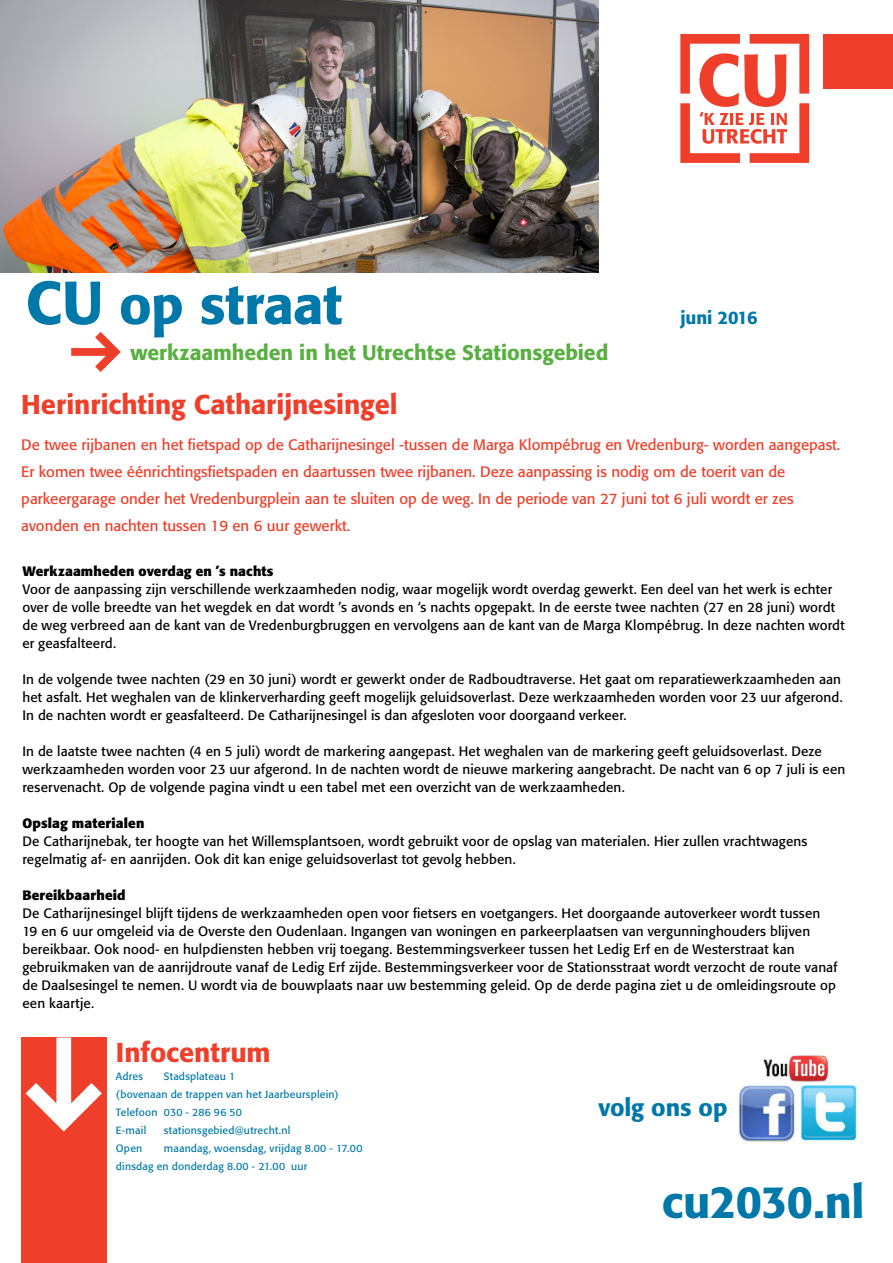
<style>
.page{position:relative;width:893px;height:1263px;background:#fff}
.page>*{position:absolute;margin:0;border:0;box-sizing:border-box;transform-origin:0 0}
.t1{font:500 54px "Formata BQ";letter-spacing:-.005em;color:#0078a9}
.t2{font:500 45px "Formata BQ";letter-spacing:-.01em;color:#0078a9}
.Intro{font:500 27px "Formata BQ";letter-spacing:-.005em;color:#ef3e29}
.Kop1{font:500 27px "Formata BQ";color:#ef3e29}
.t3{font:500 24px "Formata BQ";letter-spacing:-.005em;color:#0078a9}
.t4{font:500 21px "Formata BQ";color:#59af41}
.t5{font:500 18px "Formata BQ";letter-spacing:-.01em;color:#0078a9}
.Intro-2{font:15px/27px "Formata BQ";color:#ef3e29}
.Platte_Tekst{font:13.5px/18px "Formata BQ";letter-spacing:.01em;color:#000}
.Platte_Tekst-2{font:700 13.5px "Formata BQ";letter-spacing:.01em;color:#000}
.Platte_Tekst_kleiner{font:10.5px/18px "Formata BQ";letter-spacing:.02em;color:#0078a9}
.s1{font-size:60px}
</style>
<div class="page">
<svg style="left:680px;top:34px;width:129px;height:129px"></svg>
<img style="left:0;top:0;width:598px;height:272px">
<div style="left:823px;top:34px;width:70px;height:55px;background:#ef3e29"></div>
<div style="left:21px;top:1037px;width:85px;height:226px;background:#ef3e29"></div>
<svg style="left:26px;top:1037px;width:76px;height:94px"></svg>
<svg style="left:71px;top:332px;width:50px;height:40px"></svg>
<img style="left:739px;top:1055px;width:118px;height:88px">
<p class="t1" style="left:26px;top:272px;width:318px"><span class="s1">CU</span> op straat</p>
<p class="t4" style="left:130px;top:340px;width:480px">werkzaamheden in het Utrechtse Stationsgebied</p>
<p class="t5" style="left:680px;top:307px;width:79px">juni 2016</p>
<p class="Intro" style="left:21px;top:388px;width:378px">Herinrichting Catharijnesingel</p>
<p class="Intro-2" style="left:21px;top:431px;width:821px">De twee rijbanen en het fietspad op de Catharijnesingel -tussen de Marga Klompébrug en Vredenburg- worden aangepast.<br>Er komen twee éénrichtingsfietspaden en daartussen twee rijbanen. Deze aanpassing is nodig om de toerit van de</p>
<p class="Intro-2" style="left:21px;top:485px;width:774px">parkeergarage onder het Vredenburgplein aan te sluiten op de weg. In de periode van 27 juni tot 6 juli wordt er zes avonden en nachten tussen 19 en 6 uur gewerkt.</p>
<p class="Platte_Tekst-2" style="left:22px;top:563px;width:253px">Werkzaamheden overdag en ’s nachts</p>
<p class="Platte_Tekst" style="left:22px;top:580px;width:824px">Voor de aanpassing zijn verschillende werkzaamheden nodig, waar mogelijk wordt overdag gewerkt. Een deel van het werk is echter over de volle breedte van het wegdek en dat wordt ’s avonds en ‘s nachts opgepakt. In de eerste twee nachten (27 en 28 juni) wordt de weg verbreed aan de kant van de Vredenburgbruggen en vervolgens aan de kant van de Marga Klompébrug. In deze nachten wordt er geasfalteerd.</p>
<p class="Platte_Tekst" style="left:22px;top:670px;width:822px">In de volgende twee nachten (29 en 30 juni) wordt er gewerkt onder de Radboudtraverse. Het gaat om reparatiewerkzaamheden aan het asfalt. Het weghalen van de klinkerverharding geeft mogelijk geluidsoverlast. Deze werkzaamheden worden voor 23 uur afgerond.<br>In de nachten wordt er geasfalteerd. De Catharijnesingel is dan afgesloten voor doorgaand verkeer.</p>
<p class="Platte_Tekst" style="left:22px;top:742px;width:824px">In de laatste twee nachten (4 en 5 juli) wordt de markering aangepast. Het weghalen van de markering geeft geluidsoverlast. Deze werkzaamheden worden voor 23 uur afgerond. In de nachten wordt de nieuwe markering aangebracht. De nacht van 6 op 7 juli is een reservenacht. Op de volgende pagina vindt u een tabel met een overzicht van de werkzaamheden.</p>
<p class="Platte_Tekst-2" style="left:22px;top:815px;width:124px">Opslag materialen</p>
<p class="Platte_Tekst" style="left:22px;top:832px;width:787px">De Catharijnebak, ter hoogte van het Willemsplantsoen, wordt gebruikt voor de opslag van materialen. Hier zullen vrachtwagens</p>
<p class="Platte_Tekst" style="left:22px;top:850px;width:495px">regelmatig af- en aanrijden. Ook dit kan enige geluidsoverlast tot gevolg hebben.</p>
<p class="Platte_Tekst-2" style="left:22px;top:887px;width:105px">Bereikbaarheid</p>
<p class="Platte_Tekst" style="left:22px;top:904px;width:799px">De Catharijnesingel blijft tijdens de werkzaamheden open voor fietsers en voetgangers. Het doorgaande autoverkeer wordt tussen</p>
<p class="Platte_Tekst" style="left:22px;top:922px;width:789px">19 en 6 uur omgeleid via de Overste den Oudenlaan. Ingangen van woningen en parkeerplaatsen van vergunninghouders blijven</p>
<p class="Platte_Tekst" style="left:22px;top:940px;width:774px">bereikbaar. Ook nood- en hulpdiensten hebben vrij toegang. Bestemmingsverkeer tussen het Ledig Erf en de Westerstraat kan</p>
<p class="Platte_Tekst" style="left:22px;top:958px;width:817px;text-align:justify">gebruikmaken van de aanrijdroute vanaf de Ledig Erf zijde. Bestemmingsverkeer voor de Stationsstraat wordt verzocht de route vanaf de Daalsesingel te nemen. U wordt via de bouwplaats naar uw bestemming geleid. Op de derde pagina ziet u de omleidingsroute op een kaartje.</p>
<p class="Kop1" style="left:116px;top:1036px;width:156px">Infocentrum</p>
<p class="Platte_Tekst_kleiner" style="left:116px;top:1067px;width:224px;text-indent:48px">Stadsplateau 1<br>(bovenaan de trappen van het Jaarbeursplein)</p>
<p class="Platte_Tekst_kleiner" style="left:116px;top:1103px;width:128px">Telefoon 030 - 286 96 50</p>
<p class="Platte_Tekst_kleiner" style="left:116px;top:1121px;width:32px">E-mail</p>
<p class="Platte_Tekst_kleiner" style="left:164px;top:1121px;width:128px">stationsgebied@utrecht.nl</p>
<p class="Platte_Tekst_kleiner" style="left:116px;top:1139px;width:28px">Open</p>
<p class="Platte_Tekst_kleiner" style="left:116px;top:1067px;width:29px">Adres</p>
<p class="Platte_Tekst_kleiner" style="left:116px;top:1139px;width:248px;text-indent:48px">maandag, woensdag, vrijdag 8.00 - 17.00 dinsdag en donderdag 8.00 - 21.00 uur</p>
<p class="t3" style="left:598px;top:1093px;width:131px">volg ons op</p>
<p class="t2" style="left:662px;top:1175px;width:204px">cu2030.nl</p>
</div>
